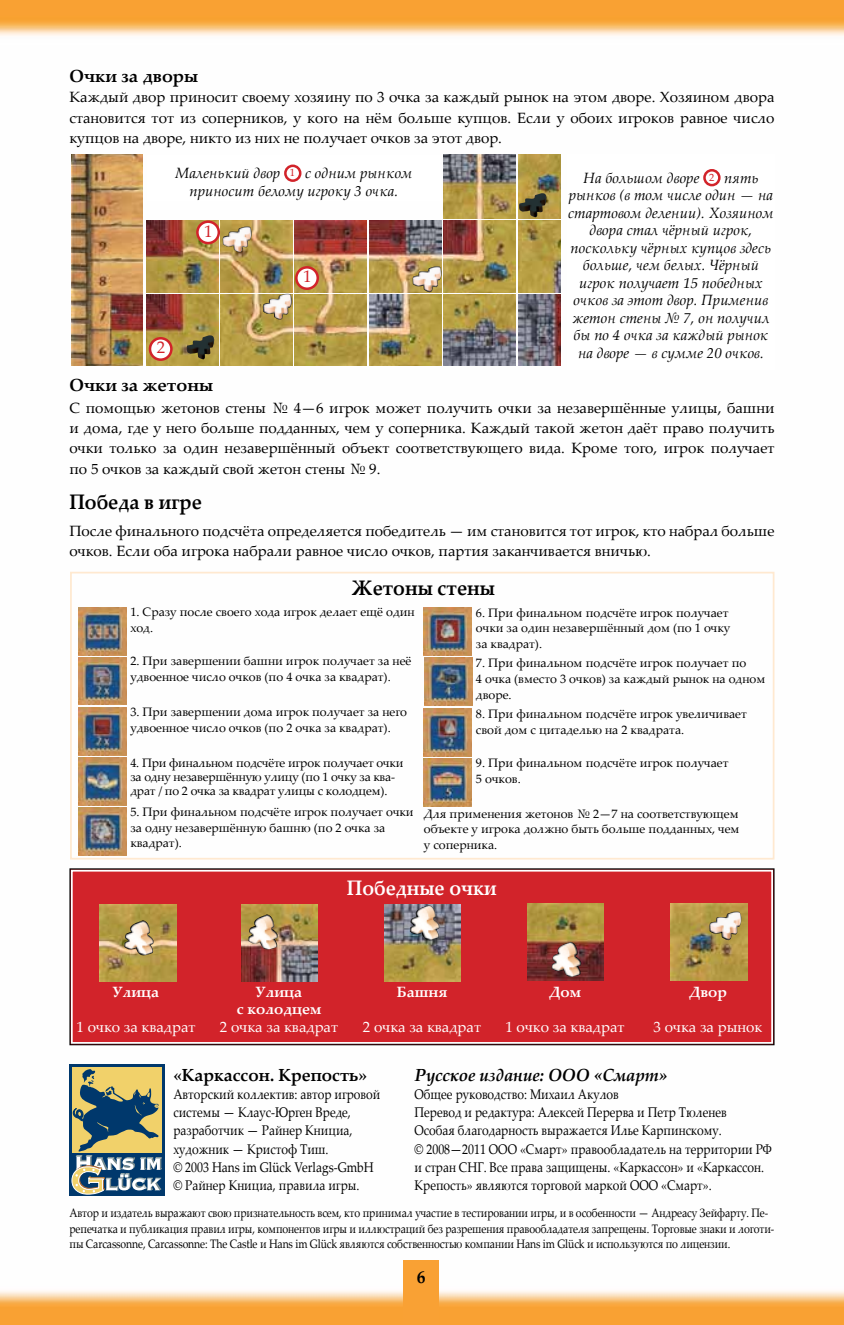
<style>
.page{position:relative;width:844px;height:1325px;background:#fff}
.page>*{position:absolute;margin:0;border:0;box-sizing:border-box;transform-origin:0 0}
.t1{font:700 21px "Palatino Linotype";color:#000;scale:.9 1}
.t2{font:700 21px "Palatino Linotype";color:#fff;scale:.9 1}
.t3{font:italic 700 17.5px "Palatino Linotype";letter-spacing:-.01em;color:#000}
.t4{font:700 17.5px "Palatino Linotype";color:#000}
.t5{font:700 17.5px "Palatino Linotype";color:#000;scale:.95 1}
.t6{font:16.8px "Palatino Linotype";color:#d2232a}
.t7{font:14.88px/20.1px "Palatino Linotype";color:#000;text-align:justify}
.t8{font:italic 14.88px/17.5px "Palatino Linotype";color:#000;text-align:center}
.t9{font:14.88px "Palatino Linotype";color:#fff}
.t10{font:700 14.88px/17.5px "Palatino Linotype";color:#fff;text-align:center}
.t11{font:14px/18.2px "Palatino Linotype";color:#000;scale:.85 1}
.t12{font:12.25px/15.8px "Palatino Linotype";color:#000}
.t13{font:12.25px/15.8px "Palatino Linotype";color:#000;scale:.85 1}
.s1{font-style:normal;font-size:10.5px;color:#d2232a}
</style>
<div class="page">
<img style="left:0;top:0;width:843px;height:1324px">
<div style="left:403px;top:1259px;width:35px;height:65px;background:#f9a134"></div>
<div style="left:70px;top:572px;width:704px;height:287px;border:2px solid #ffe9d0"></div>
<div style="left:69px;top:1064px;width:96px;height:131px;background:#00386c"></div>
<div style="left:72px;top:1067px;width:90px;height:86px;background:#f1d16a"></div>
<svg style="left:72px;top:1069px;width:90px;height:125px"></svg>
<div style="left:567px;top:154px;width:207px;height:215px;background:#fff"></div>
<div style="left:703px;top:169px;width:17px;height:17px;border:3px solid #d2232a;border-radius:50%"></div>
<img style="left:71px;top:154px;width:71px;height:212px">
<img style="left:518px;top:294px;width:42px;height:72px">
<img style="left:147px;top:294px;width:71px;height:72px">
<img style="left:443px;top:154px;width:72px;height:64px">
<img style="left:518px;top:220px;width:42px;height:72px">
<img style="left:443px;top:294px;width:72px;height:72px">
<img style="left:518px;top:154px;width:42px;height:64px">
<img style="left:221px;top:220px;width:71px;height:72px">
<img style="left:369px;top:294px;width:72px;height:72px">
<img style="left:147px;top:220px;width:72px;height:72px">
<img style="left:295px;top:220px;width:71px;height:72px">
<img style="left:369px;top:220px;width:72px;height:72px">
<img style="left:295px;top:294px;width:71px;height:72px">
<img style="left:221px;top:294px;width:71px;height:72px">
<img style="left:443px;top:220px;width:72px;height:72px">
<img style="left:222px;top:226px;width:30px;height:26px">
<img style="left:412px;top:266px;width:29px;height:26px">
<img style="left:518px;top:193px;width:30px;height:24px">
<img style="left:186px;top:335px;width:30px;height:24px">
<div style="left:197px;top:222px;width:22px;height:21px;background:#fff;border-radius:50%"></div>
<div style="left:196px;top:220px;width:24px;height:24px;border:3px solid #d2232a;border-radius:50%"></div>
<div style="left:150px;top:338px;width:21px;height:22px;background:#fff;border-radius:50%"></div>
<div style="left:149px;top:337px;width:24px;height:24px;border:3px solid #d2232a;border-radius:50%"></div>
<div style="left:147px;top:156px;width:293px;height:45px;background:#fff"></div>
<div style="left:284px;top:164px;width:17px;height:18px;border:3px solid #d2232a;border-radius:50%"></div>
<img style="left:263px;top:294px;width:30px;height:26px">
<div style="left:296px;top:267px;width:21px;height:22px;background:#fff;border-radius:50%"></div>
<div style="left:295px;top:266px;width:24px;height:24px;border:3px solid #d2232a;border-radius:50%"></div>
<img style="left:78px;top:707px;width:48px;height:48px">
<img style="left:78px;top:657px;width:48px;height:48px">
<img style="left:424px;top:607px;width:47px;height:48px">
<img style="left:424px;top:658px;width:48px;height:48px">
<img style="left:424px;top:708px;width:47px;height:48px">
<img style="left:78px;top:807px;width:48px;height:48px">
<img style="left:424px;top:758px;width:47px;height:48px">
<img style="left:78px;top:607px;width:48px;height:48px">
<img style="left:78px;top:757px;width:48px;height:48px">
<div style="left:69px;top:868px;width:705px;height:177px;background:#d2232a"></div>
<div style="left:71px;top:870px;width:701px;height:173px;border:2px solid #fff"></div>
<img style="left:100px;top:904px;width:76px;height:77px">
<img style="left:124px;top:920px;width:30px;height:37px">
<img style="left:241px;top:904px;width:77px;height:77px">
<img style="left:384px;top:904px;width:77px;height:77px">
<img style="left:527px;top:903px;width:76px;height:77px">
<img style="left:670px;top:903px;width:76px;height:77px">
<img style="left:709px;top:911px;width:33px;height:29px">
<img style="left:551px;top:942px;width:30px;height:36px">
<img style="left:410px;top:905px;width:30px;height:36px">
<img style="left:248px;top:914px;width:30px;height:37px">
<h2 class="t4" style="left:69px;top:64px;width:130px">Очки за дворы</h2>
<p class="t7" style="left:69px;top:87px;width:706px">Каждый двор приносит своему хозяину по 3 очка за каждый рынок на этом дворе. Хозяином двора становится тот из соперников, у кого на нём больше купцов. Если у обоих игроков равное число купцов на дворе, никто из них не получает очков за этот двор.</p>
<p class="t8" style="left:175px;top:164px;width:239px">Маленький двор <span class="s1">1</span> с одним рынком приносит белому игроку 3 очка.</p>
<h3 class="t6" style="left:204px;top:219px;width:10px">1</h3>
<h3 class="t6" style="left:303px;top:265px;width:10px">1</h3>
<h3 class="t6" style="left:157px;top:336px;width:10px">2</h3>
<p class="t8" style="left:568px;top:168px;width:207px">На большом дворе <span class="s1">2</span> пять рынков (в том числе один — на стартовом делении). Хозяином двора стал чёрный игрок, поскольку чёрных купцов здесь больше, чем белых. Чёрный игрок получает 15 победных очков за этот двор. Применив жетон стены № 7, он получил бы по 4 очка за каждый рынок на дворе — в сумме 20 очков.</p>
<h2 class="t4" style="left:69px;top:373px;width:145px">Очки за жетоны</h2>
<p class="t7" style="left:69px;top:397px;width:706px">С помощью жетонов стены № 4—6 игрок может получить очки за незавершённые улицы, башни и дома, где у него больше подданных, чем у соперника. Каждый такой жетон даёт право получить очки только за один незавершённый объект соответствующего вида. Кроме того, игрок получает по 5 очков за каждый свой жетон стены № 9.</p>
<h1 class="t1" style="left:69px;top:486px;width:149px">Победа в игре</h1>
<p class="t7" style="left:69px;top:520px;width:706px">После финального подсчёта определяется победитель — им становится тот игрок, кто набрал больше очков. Если оба игрока набрали равное число очков, партия заканчивается вничью.</p>
<h1 class="t1" style="left:351px;top:573px;width:161px">Жетоны стены</h1>
<p class="t12" style="left:476px;top:604px;width:256px">6. При финальном подсчёте игрок получает очки за один незавершённый дом (по 1 очку за квадрат).</p>
<p class="t12" style="left:476px;top:655px;width:291px">7. При финальном подсчёте игрок получает по<br>4 очка (вместо 3 очков) за каждый рынок на одном дворе.</p>
<p class="t12" style="left:476px;top:705px;width:272px">8. При финальном подсчёте игрок увеличивает свой дом с цитаделью на 2 квадрата.</p>
<p class="t12" style="left:476px;top:754px;width:254px">9. При финальном подсчёте игрок получает<br>5 очков.</p>
<p class="t12" style="left:423px;top:805px;width:317px;text-align:justify">Для применения жетонов № 2—7 на соответствующем объекте у игрока должно быть больше подданных, чем у соперника.</p>
<p class="t12" style="left:130px;top:603px;width:286px">1. Сразу после своего хода игрок делает ещё один ход.</p>
<p class="t12" style="left:130px;top:652px;width:282px">2. При завершении башни игрок получает за неё удвоенное число очков (по 4 очка за квадрат).</p>
<p class="t12" style="left:130px;top:703px;width:278px">3. При завершении дома игрок получает за него удвоенное число очков (по 2 очка за квадрат).</p>
<p class="t12" style="left:130px;top:755px;width:274px;line-height:14px">4. При финальном подсчёте игрок получает очки за одну незавершённую улицу (по 1 очку за ква&shy;драт / по 2 очка за квадрат улицы с колодцем).</p>
<p class="t12" style="left:130px;top:803px;width:285px">5. При финальном подсчёте игрок получает очки за одну незавершённую башню (по 2 очка за квадрат).</p>
<h1 class="t2" style="left:347px;top:873px;width:168px">Победные очки</h1>
<p class="t10" style="left:113px;top:982px;width:48px">Улица</p>
<p class="t9" style="left:76px;top:1016px;width:120px">1 очко за квадрат</p>
<p class="t10" style="left:237px;top:982px;width:86px">Улица<br>с колодцем</p>
<p class="t9" style="left:220px;top:1016px;width:120px">2 очка за квадрат</p>
<p class="t10" style="left:396px;top:982px;width:52px">Башня</p>
<p class="t9" style="left:363px;top:1016px;width:120px">2 очка за квадрат</p>
<p class="t10" style="left:548px;top:982px;width:34px">Дом</p>
<p class="t9" style="left:505px;top:1016px;width:120px">1 очко за квадрат</p>
<p class="t10" style="left:688px;top:982px;width:40px">Двор</p>
<p class="t9" style="left:653px;top:1016px;width:110px">3 очка за рынок</p>
<h2 class="t5" style="left:173px;top:1062px;width:205px">«Каркассон. Крепость»</h2>
<p class="t11" style="left:173px;top:1084px;width:245px">Авторский коллектив: автор игровой системы — Клаус-Юрген Вреде, разработчик — Райнер Книциа, художник — Кристоф Тиш.<br>© 2003 Hans im Glück Verlags-GmbH © Райнер Книциа, правила игры.</p>
<h2 class="t3" style="left:414px;top:1062px;width:254px">Русское издание: ООО «Смарт»</h2>
<p class="t11" style="left:414px;top:1084px;width:422px">Общее руководство: Михаил Акулов<br>Перевод и редактура: Алексей Перерва и Петр Тюленев<br>Особая благодарность выражается Илье Карпинскому.<br>© 2008—2011 ООО «Смарт» правообладатель на территории РФ и стран СНГ. Все права защищены. «Каркассон» и «Каркассон.<br>Крепость» являются торговой маркой ООО «Смарт».</p>
<p class="t13" style="left:69px;top:1204px;width:830px">Автор и издатель выражают свою признательность всем, кто принимал участие в тестировании игры, и в особенности — Андреасу Зейфарту. Пе&shy;репечатка и публикация правил игры, компонентов игры и иллюстраций без разрешения правообладателя запрещены. Торговые знаки и логоти&shy;пы Carcassonne, Carcassonne: The Castle и Hans im Glück являются собственностью компании Hans im Glück и используются по лицензии.</p>
<h2 class="t4" style="left:416px;top:1264px;width:10px">6</h2>
</div>
